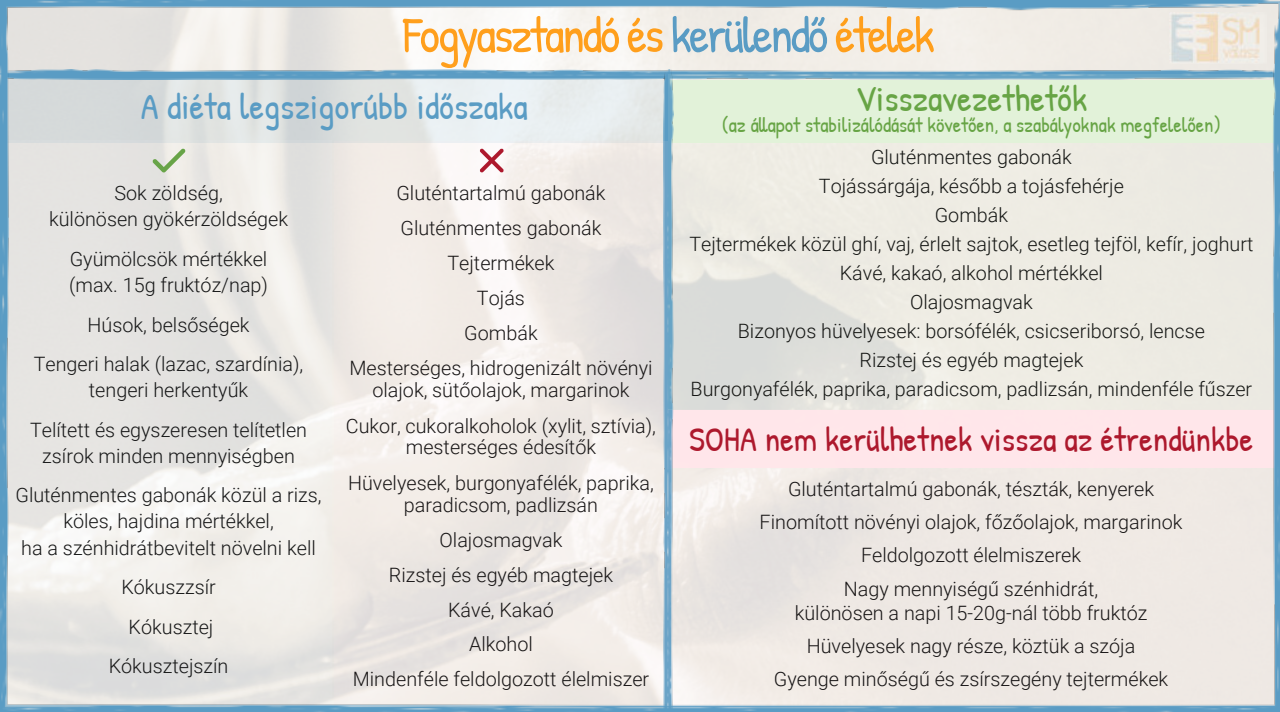
<style>
.page{position:relative;width:1280px;height:712px;background:#fff}
.page>*{position:absolute;margin:0;border:0;box-sizing:border-box;transform-origin:0 0}
.t1{font:50.75px "Patrick Hand";letter-spacing:-.05em;color:#ff9f1c}
.t2{font:36.62px "Patrick Hand";color:#5a9cc4}
.t3{font:36.62px "Patrick Hand";color:#5a9c35}
.t4{font:34.38px "Patrick Hand";color:#a50319}
.t5{font:20.88px "Patrick Hand";color:#5a9c35}
.t6{font:300 19.75px/29px "Roboto";color:#000;text-align:center}
.s1{color:#5a9cc4}
</style>
<div class="page">
<img style="left:0;top:0;width:1280px;height:711px">
<svg style="left:0;top:79px;width:663px;height:64px;background:#dde2e3"></svg>
<img style="left:0;top:70px;width:1280px;height:9px">
<img style="left:663px;top:70px;width:10px;height:71px">
<img style="left:1170px;top:12px;width:97px;height:51px">
<div style="left:8px;top:140px;width:324px;height:570px;background:#eef5f9;opacity:.1"></div>
<div style="left:668px;top:74px;width:607px;height:335px;background:#e2f2d9;opacity:.1"></div>
<div style="left:668px;top:409px;width:612px;height:302px;background:#ffe6ea;opacity:.1"></div>
<div style="left:334px;top:141px;width:334px;height:570px;background:#ffe6ea;opacity:.1"></div>
<h1 class="t1" style="left:403px;top:0;width:533px">Fogyasztandó és <span class="s1">kerülendő</span> ételek</h1>
<h2 class="t2" style="left:141px;top:81px;width:388px">A diéta legszigorúbb időszaka</h2>
<h2 class="t3" style="left:856px;top:74px;width:233px">Visszavezethetők</h2>
<p class="t5" style="left:722px;top:111px;width:501px">(az állapot stabilizálódását követően, a szabályoknak megfelelően)</p>
<p class="t6" style="left:49px;top:182px;width:241px;line-height:26px">Sok zöldség,<br>különösen gyökérzöldségek</p>
<p class="t6" style="left:69px;top:248px;width:200px;line-height:26px;text-align:left">Gyümölcsök mértékkel (max. 15g fruktóz/nap)</p>
<p class="t6" style="left:34px;top:306px;width:271px;line-height:39.5px">Húsok, belsőségek<br>Tengeri halak (lazac, szardínia),</p>
<p class="t6" style="left:30px;top:372px;width:279px;line-height:39.5px">tengeri herkentyűk<br>Telített és egyszeresen telítetlen</p>
<p class="t6" style="left:15px;top:438px;width:308px;line-height:39.5px">zsírok minden mennyiségben<br>Gluténmentes gabonák közül a rizs,</p>
<p class="t6" style="left:21px;top:510px;width:296px;line-height:26px">köles, hajdina mértékkel,<br>ha a szénhidrátbevitelt növelni kell</p>
<p class="t6" style="left:109px;top:569px;width:121px;line-height:39.5px">Kókuszzsír<br>Kókusztej<br>Kókusztejszín</p>
<p class="t6" style="left:349px;top:178px;width:305px;line-height:35px">Gluténtartalmú gabonák<br>Gluténmentes gabonák<br>Tejtermékek<br>Tojás<br>Gombák<br>Mesterséges, hidrogenizált növényi</p>
<p class="t6" style="left:346px;top:374px;width:312px;line-height:35.4px">olajok, sütőolajok, margarinok<br>Cukor, cukoralkoholok (xylit, sztívia),</p>
<p class="t6" style="left:348px;top:431px;width:307px;line-height:35.4px">mesterséges édesítők<br>Hüvelyesek, burgonyafélék, paprika,</p>
<p class="t6" style="left:353px;top:489px;width:298px;line-height:34.9px">paradicsom, padlizsán<br>Olajosmagvak<br>Rizstej és egyéb magtejek<br>Kávé, Kakaó<br>Alkohol<br>Mindenféle feldolgozott élelmiszer</p>
<p class="t6" style="left:689px;top:144px;width:565px">Gluténmentes gabonák<br>Tojássárgája, később a tojásfehérje<br>Gombák<br>Tejtermékek közül ghí, vaj, érlelt sajtok, esetleg tejföl, kefír, joghurt Kávé, kakaó, alkohol mértékkel<br>Olajosmagvak<br>Bizonyos hüvelyesek: borsófélék, csicseriborsó, lencse<br>Rizstej és egyéb magtejek<br>Burgonyafélék, paprika, paradicsom, padlizsán, mindenféle fűszer</p>
<h3 class="t4" style="left:689px;top:415px;width:566px">SOHA nem kerülhetnek vissza az étrendünkbe</h3>
<p class="t6" style="left:760px;top:474px;width:424px;line-height:33.1px">Gluténtartalmú gabonák, tészták, kenyerek Finomított növényi olajok, főzőolajok, margarinok Feldolgozott élelmiszerek<br>Nagy mennyiségű szénhidrát,</p>
<p class="t6" style="left:774px;top:597px;width:396px;line-height:33.1px">különösen a napi 15-20g-nál több fruktóz<br>Hüvelyesek nagy része, köztük a szója<br>Gyenge minőségű és zsírszegény tejtermékek</p>
</div>
